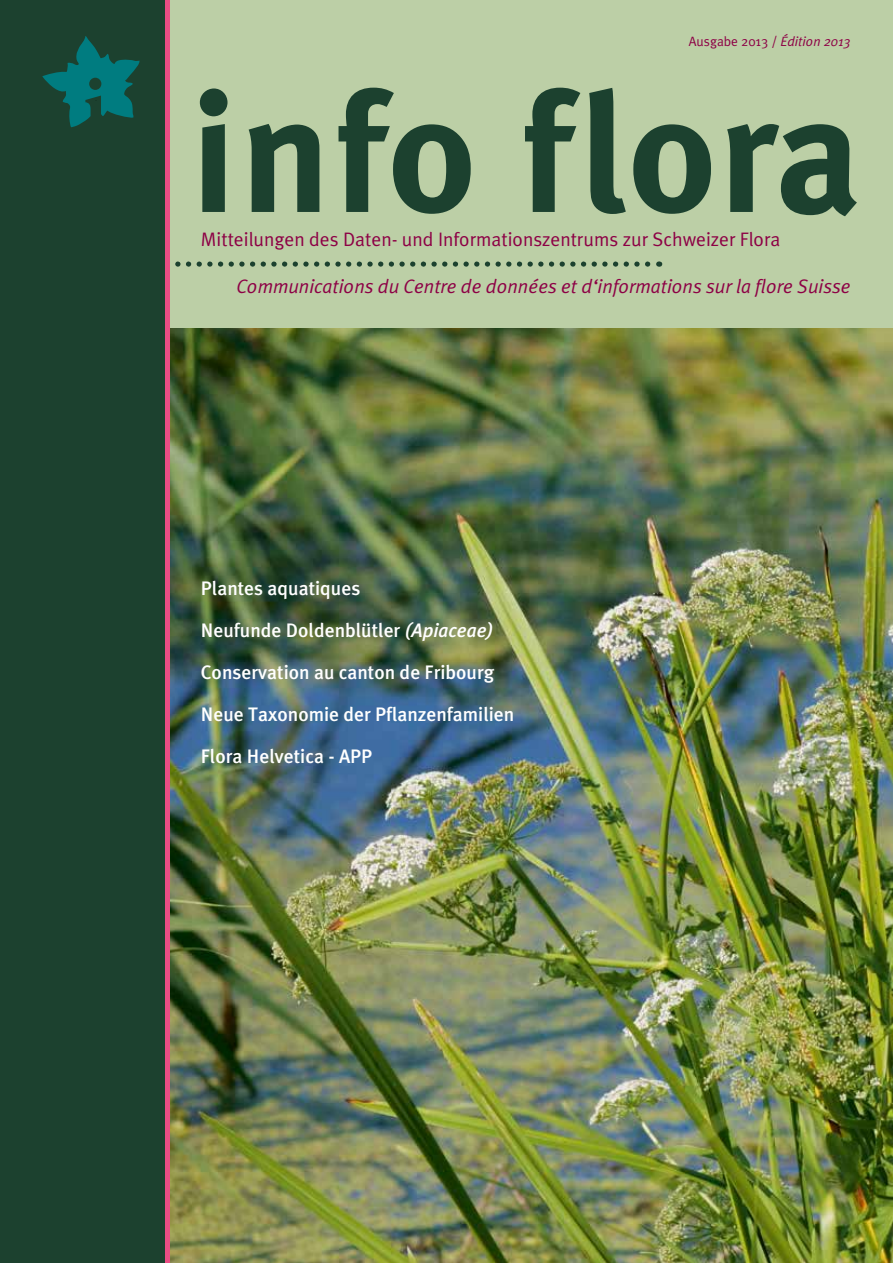
<style>
.page{position:relative;width:893px;height:1263px;background:#fff}
.page>*{position:absolute;margin:0;border:0;box-sizing:border-box;transform-origin:0 0}
.t1{font:500 19.5px/42px "Meta Plus";color:#fff}
.t2{font:italic 19.5px "Meta Plus Normal";color:#8d0045}
.t3{font:19.5px "Meta Plus Normal";color:#8d0045}
.t4{font:13.5px "Meta Plus Normal";color:#8d0045}
.s1{font-style:italic}
</style>
<div class="page">
<img style="left:169px;top:327px;width:724px;height:936px">
<div style="left:164px;top:0;width:729px;height:327px;background:#bccfa6"></div>
<svg style="left:339px;top:88px;width:132px;height:126px"></svg>
<svg style="left:525px;top:88px;width:55px;height:124px"></svg>
<svg style="left:589px;top:88px;width:37px;height:126px"></svg>
<svg style="left:633px;top:124px;width:78px;height:90px"></svg>
<svg style="left:727px;top:124px;width:130px;height:92px"></svg>
<svg style="left:169px;top:76px;width:151px;height:136px"></svg>
<svg style="left:169px;top:261px;width:482px;height:6px"></svg>
<div style="left:0;top:0;width:169px;height:1263px;background:#ea4d84"></div>
<div style="left:0;top:0;width:165px;height:1263px;background:#1c412f"></div>
<svg style="left:42px;top:36px;width:98px;height:91px"></svg>
<p class="t4" style="left:689px;top:33px;width:163px">Ausgabe 2013 / <span class="s1">Édition 2013</span></p>
<p class="t3" style="left:201px;top:228px;width:581px">Mitteilungen des Daten- und Informationszentrums zur Schweizer Flora</p>
<p class="t2" style="left:237px;top:275px;width:615px">Communications du Centre de données et d‘informations sur la flore Suisse</p>
<p class="t1" style="left:201px;top:567px;width:315px">Plantes aquatiques<br>Neufunde Doldenblütler <span class="s1">(Apiaceae)<br></span>Conservation au canton de Fribourg<br>Neue Taxonomie der Pflanzenfamilien<br>Flora Helvetica - APP</p>
</div>
